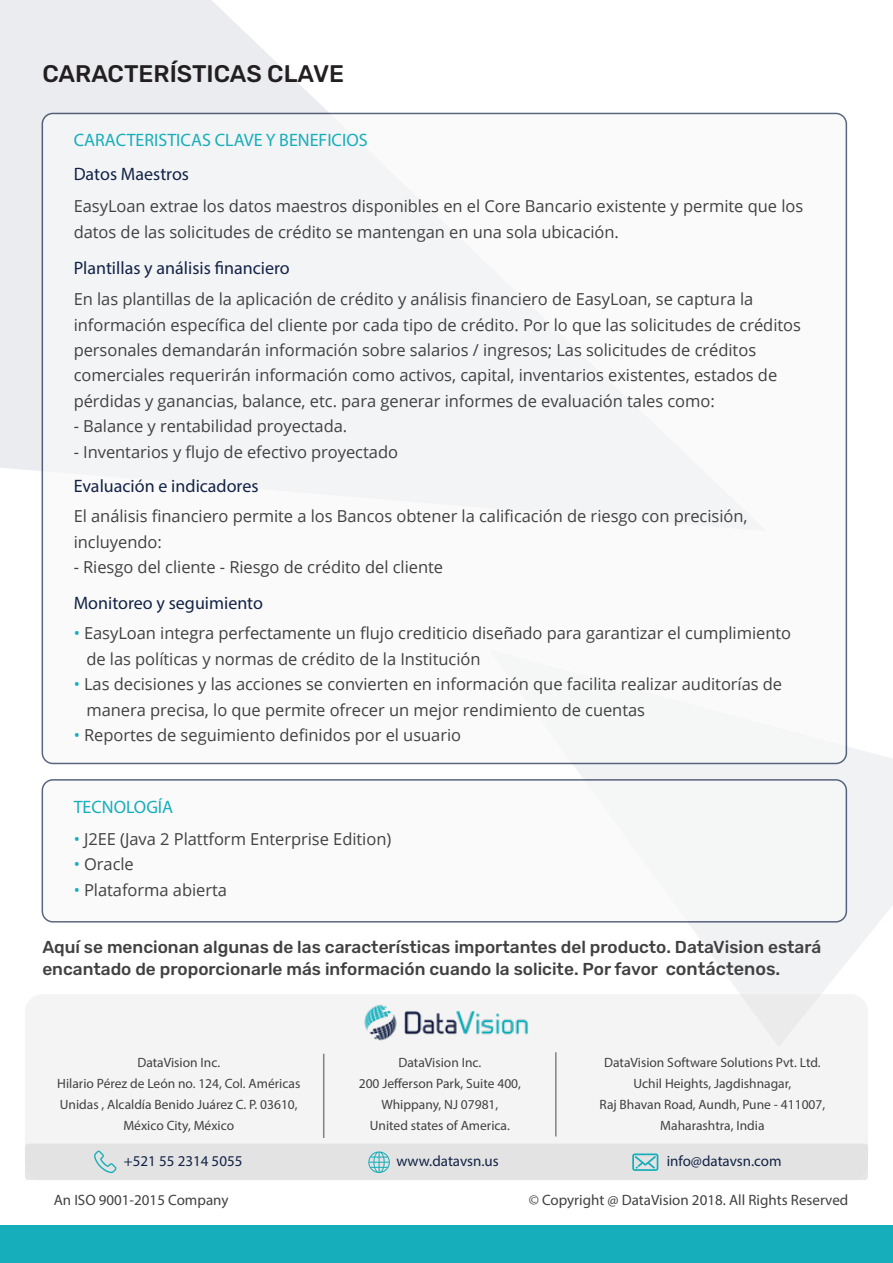
<style>
.page{position:relative;width:893px;height:1263px;background:#fff}
.page>*{position:absolute;margin:0;border:0;box-sizing:border-box;transform-origin:0 0}
.t1{font:500 24px "Rubik";color:#231f20}
.t2{font:600 18px "Open Sans";color:#132347}
.t3{font:600 18px "Open Sans";color:#17aebb}
.t4{font:500 17.25px/22.5px "Rubik";color:#414042}
.t5{font:16.5px/25.5px "Open Sans";letter-spacing:-.005em;color:#414042}
.t6{font:15px "Open Sans";color:#414042}
.t7{font:600 15px "Open Sans";color:#132347}
.t8{font:600 13.5px/21px "Open Sans";color:#414042;text-align:center}
.s1{color:#17aebb}
.s2{font-size:18px}
</style>
<div class="page">
<svg style="left:0;top:0;width:766px;height:531px"></svg>
<svg style="left:489px;top:650px;width:404px;height:344px"></svg>
<div style="left:42px;top:113px;width:804px;height:650px;background:#f8f8f8;border-radius:11px"></div>
<div style="left:42px;top:780px;width:804px;height:142px;background:#f8f8f8;border-radius:11px"></div>
<div style="left:42px;top:779px;width:805px;height:143px;border:2px solid #132347;border-radius:11px"></div>
<div style="left:0;top:1225px;width:893px;height:38px;background:#17aebb"></div>
<div style="left:25px;top:994px;width:843px;height:186px;background:#f4f4f4;border-radius:18px"></div>
<hr style="left:555px;top:1052px;width:2px;height:84px;background:#808285">
<hr style="left:323px;top:1054px;width:1px;height:84px;background:#808285">
<div style="left:25px;top:1143px;width:843px;height:37px;background:#e3e3e3;border-radius:3px"></div>
<img style="left:364px;top:1004px;width:164px;height:37px">
<svg style="left:632px;top:1153px;width:26px;height:18px"></svg>
<svg style="left:94px;top:1150px;width:23px;height:23px"></svg>
<svg style="left:368px;top:1151px;width:22px;height:22px"></svg>
<h1 class="t1" style="left:42px;top:59px;width:303px">CARACTERÍSTICAS CLAVE</h1>
<p class="t3" style="left:74px;top:129px;width:295px">CARACTERISTICAS CLAVE Y BENEFICIOS</p>
<p class="t2" style="left:74px;top:163px;width:117px">Datos Maestros</p>
<p class="t5" style="left:74px;top:193px;width:731px">EasyLoan extrae los datos maestros disponibles en el Core Bancario existente y permite que los datos de las solicitudes de crédito se mantengan en una sola ubicación.</p>
<p class="t2" style="left:74px;top:257px;width:217px">Plantillas y análisis financiero</p>
<p class="t5" style="left:74px;top:286px;width:729px">En las plantillas de la aplicación de crédito y análisis financiero de EasyLoan, se captura la información específica del cliente por cada tipo de crédito. Por lo que las solicitudes de créditos personales demandarán información sobre salarios / ingresos; Las solicitudes de créditos comerciales requerirán información como activos, capital, inventarios existentes, estados de pérdidas y ganancias, balance, etc. para generar informes de evaluación tales como:</p>
<p class="t5" style="left:74px;top:413px;width:275px">- Balance y rentabilidad proyectada.</p>
<p class="t5" style="left:74px;top:439px;width:326px">- Inventarios y flujo de efectivo proyectado</p>
<p class="t2" style="left:74px;top:475px;width:186px">Evaluación e indicadores</p>
<p class="t5" style="left:74px;top:503px;width:675px">El análisis financiero permite a los Bancos obtener la calificación de riesgo con precisión, incluyendo:</p>
<p class="t5" style="left:74px;top:554px;width:371px">- Riesgo del cliente - Riesgo de crédito del cliente</p>
<p class="t2" style="left:74px;top:592px;width:191px">Monitoreo y seguimiento</p>
<p class="t5" style="left:86px;top:620px;width:706px;text-indent:-13px"><span class="s1">•</span> EasyLoan integra perfectamente un flujo crediticio diseñado para garantizar el cumplimiento de las políticas y normas de crédito de la Institución</p>
<p class="t5" style="left:86px;top:671px;width:697px;text-indent:-13px"><span class="s1">•</span> Las decisiones y las acciones se convierten en información que facilita realizar auditorías de manera precisa, lo que permite ofrecer un mejor rendimiento de cuentas</p>
<p class="t5" style="left:74px;top:722px;width:389px"><span class="s1">•</span> Reportes de seguimiento definidos por el usuario</p>
<p class="t3" style="left:74px;top:796px;width:101px">TECNOLOGÍA</p>
<p class="t5" style="left:74px;top:826px;width:319px"><span class="s1">•</span> J2EE (Java 2 Plattform Enterprise Edition)</p>
<p class="t5" style="left:74px;top:851px;width:62px"><span class="s1">•</span> Oracle</p>
<p class="t5" style="left:74px;top:877px;width:155px"><span class="s1">•</span> Plataforma abierta</p>
<p class="t4" style="left:42px;top:935px;width:780px">Aquí se mencionan algunas de las características importantes del producto. DataVision estará encantado de proporcionarle más información cuando la solicite. Por favor <span class="s2">contáctenos.</span></p>
<p class="t8" style="left:57px;top:1052px;width:245px">DataVision Inc.<br>Hilario Pérez de León no. 124, Col. Américas<br>Unidas , Alcaldía Benido Juárez C. P. 03610,<br>México City, México</p>
<p class="t8" style="left:359px;top:1052px;width:164px">DataVision Inc.<br>200 Jefferson Park, Suite 400,<br>Whippany, NJ 07981,<br>United states of America.</p>
<p class="t8" style="left:600px;top:1052px;width:227px">DataVision Software Solutions Pvt. Ltd.<br>Uchil Heights, Jagdishnagar,<br>Raj Bhavan Road, Aundh, Pune - 411007,<br>Maharashtra, India</p>
<p class="t7" style="left:124px;top:1152px;width:120px">+521 55 2314 5055</p>
<p class="t7" style="left:396px;top:1152px;width:104px">www.datavsn.us</p>
<p class="t7" style="left:667px;top:1152px;width:116px">info@datavsn.com</p>
<p class="t6" style="left:54px;top:1190px;width:176px">An ISO 9001-2015 Company</p>
<p class="t6" style="left:529px;top:1190px;width:321px">© Copyright @ DataVision 2018. All Rights Reserved</p>
</div>
